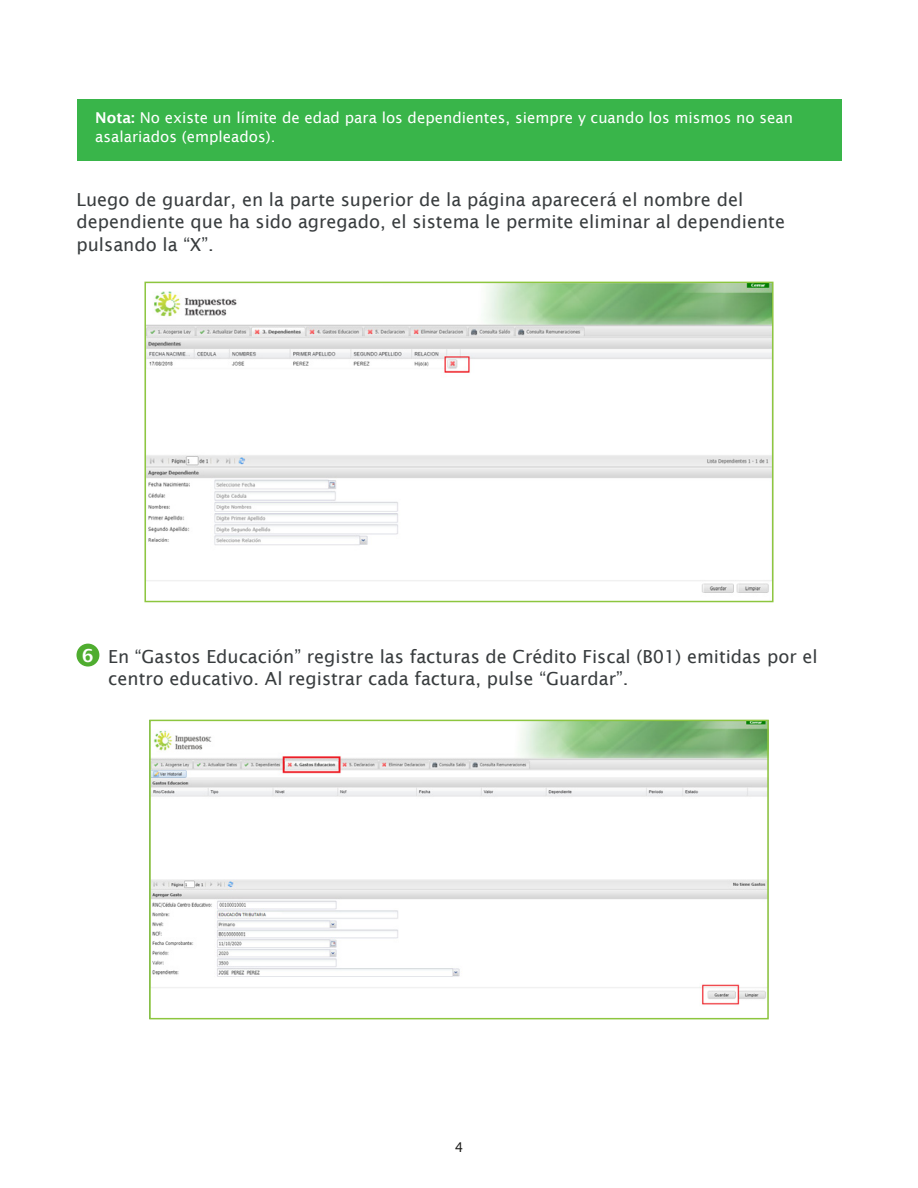
<style>
.page{position:relative;width:918px;height:1188px;background:#fff}
.page>*{position:absolute;margin:0;border:0;box-sizing:border-box;transform-origin:0 0}
.t1{font:18px/22.5px "Lucida Sans";color:#383c3e}
.t2{font:600 18px "Lucida Sans";color:#fff}
.t3{font:15px/19.5px "Lucida Sans";color:#fff}
.t4{font:13.5px "Lucida Sans";color:#1d1d1b}
.s1{font-weight:600}
</style>
<div class="page">
<div style="left:77px;top:99px;width:764px;height:62px;background:#39b54a"></div>
<img style="left:147px;top:285px;width:624px;height:308px">
<div style="left:144px;top:282px;width:630px;height:320px;border:2px solid #8dc63f"></div>
<div style="left:76px;top:644px;width:23px;height:23px;background:#4fad2f;border-radius:50%"></div>
<img style="left:152px;top:723px;width:614px;height:282px">
<div style="left:149px;top:720px;width:620px;height:299px;border:2px solid #8dc63f"></div>
<p class="t3" style="left:95px;top:108px;width:699px"><span class="s1">Nota:</span> No existe un límite de edad para los dependientes, siempre y cuando los mismos no sean asalariados (empleados).</p>
<p class="t1" style="left:76px;top:188px;width:710px">Luego de guardar, en la parte superior de la página aparecerá el nombre del dependiente que ha sido agregado, el sistema le permite eliminar al dependiente pulsando la “X”.</p>
<p class="t2" style="left:82px;top:645px;width:13px">6</p>
<p class="t1" style="left:108px;top:645px;width:711px">En “Gastos Educación” registre las facturas de Crédito Fiscal (B01) emitidas por el centro educativo. Al registrar cada factura, pulse “Guardar”.</p>
<p class="t4" style="left:455px;top:1140px;width:10px">4</p>
</div>
